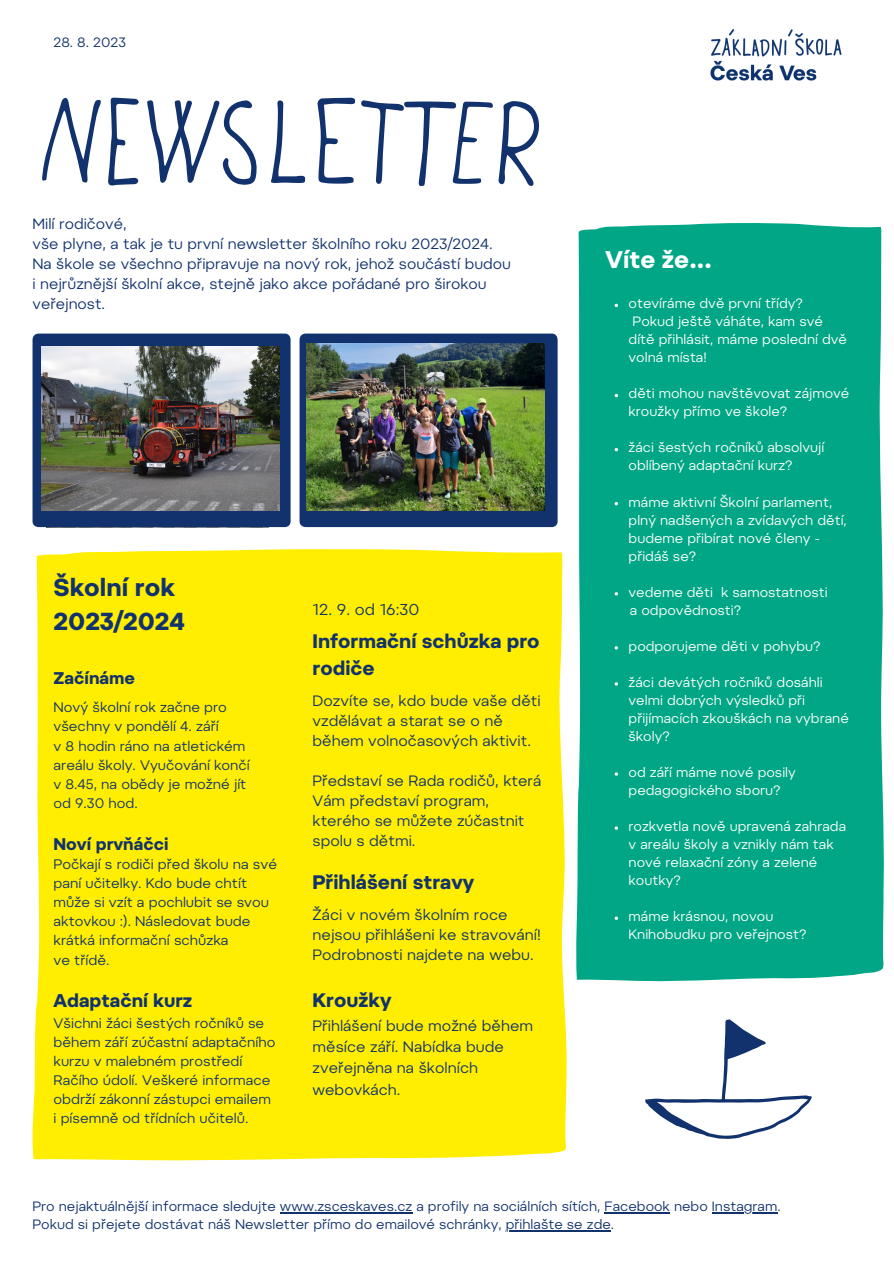
<style>
.page{position:relative;width:894px;height:1264px;background:#fff}
.page>*{position:absolute;margin:0;border:0;box-sizing:border-box;transform-origin:0 0}
.t1{font:700 24.6px/33.8px "Pepi";color:#12326e}
.t2{font:700 24px "Pepi";color:#fff}
.t3{font:700 19.5px/26.7px "Pepi";color:#12326e}
.t4{font:700 18.45px "Pepi";color:#12326e}
.t5{font:700 16.95px "Pepi";color:#12326e}
.t6{font:700 16.8px "Pepi";color:#12326e}
.t7{font:15.75px "Pepi";color:#12326e}
.t8{font:15px/20px "Pepi";color:#12326e}
.t9{font:14.85px/20.1px "Pepi";color:#12326e}
.t10{font:13.8px/19.2px "Pepi";color:#12326e}
.t11{font:13.5px/18px "Pepi";color:#fff}
.t12{font:13.5px "Pepi";color:#12326e}
</style>
<div class="page">
<img style="left:710px;top:29px;width:132px;height:52px">
<svg style="left:147px;top:100px;width:110px;height:85px"></svg>
<svg style="left:42px;top:98px;width:59px;height:85px"></svg>
<svg style="left:108px;top:97px;width:31px;height:89px"></svg>
<svg style="left:361px;top:100px;width:179px;height:86px"></svg>
<svg style="left:317px;top:98px;width:38px;height:86px"></svg>
<svg style="left:270px;top:100px;width:36px;height:83px"></svg>
<div style="left:576px;top:223px;width:307px;height:758px;background:#00a685"></div>
<div style="left:33px;top:549px;width:533px;height:611px;background:#fe0"></div>
<svg style="left:299px;top:333px;width:258px;height:194px;background:#1e3d73"></svg>
<div style="left:33px;top:333px;width:257px;height:194px;background:#12326e"></div>
<img style="left:306px;top:344px;width:238px;height:166px">
<svg style="left:645px;top:1019px;width:166px;height:119px"></svg>
<img style="left:41px;top:346px;width:239px;height:164px">
<hr style="left:280px;top:1212px;width:132px;height:1px;background:#12326e">
<hr style="left:604px;top:1212px;width:65px;height:1px;background:#12326e">
<hr style="left:711px;top:1212px;width:66px;height:1px;background:#12326e">
<hr style="left:505px;top:1230px;width:105px;height:1px;background:#12326e">
<svg style="left:614px;top:304px;width:4px;height:3px"></svg>
<svg style="left:614px;top:394px;width:4px;height:3px"></svg>
<svg style="left:614px;top:448px;width:4px;height:3px"></svg>
<svg style="left:614px;top:502px;width:4px;height:3px"></svg>
<svg style="left:614px;top:592px;width:4px;height:3px"></svg>
<svg style="left:614px;top:646px;width:4px;height:3px"></svg>
<svg style="left:614px;top:682px;width:4px;height:3px"></svg>
<svg style="left:614px;top:772px;width:4px;height:3px"></svg>
<svg style="left:614px;top:826px;width:4px;height:3px"></svg>
<svg style="left:614px;top:916px;width:4px;height:3px"></svg>
<p class="t12" style="left:53px;top:37px;width:74px">28. 8. 2023</p>
<p class="t9" style="left:33px;top:215px;width:96px">Milí rodičové,</p>
<p class="t9" style="left:33px;top:236px;width:461px">vše plyne, a tak je tu první newsletter školního roku 2023/2024.</p>
<p class="t9" style="left:33px;top:256px;width:480px">Na škole se všechno připravuje na nový rok, jehož součástí budou</p>
<p class="t9" style="left:33px;top:276px;width:455px">i nejrůznější školní akce, stejně jako akce pořádané pro širokou veřejnost.</p>
<p class="t1" style="left:54px;top:573px;width:133px">Školní rok<br>2023/2024</p>
<p class="t5" style="left:54px;top:671px;width:83px">Začínáme</p>
<p class="t10" style="left:54px;top:699px;width:175px">Nový školní rok začne pro všechny v pondělí 4. září</p>
<p class="t10" style="left:54px;top:737px;width:198px">v 8 hodin ráno na atletickém areálu školy. Vyučování končí</p>
<p class="t10" style="left:54px;top:776px;width:194px">v 8.45, na obědy je možné jít</p>
<p class="t10" style="left:54px;top:795px;width:86px">od 9.30 hod.</p>
<p class="t6" style="left:54px;top:837px;width:116px">Noví prvňáčci</p>
<p class="t10" style="left:54px;top:856px;width:225px">Počkají s rodiči před školu na své paní učitelky. Kdo bude chtít může si vzít a pochlubit se svou aktovkou :). Následovat bude krátká informační schůzka</p>
<p class="t10" style="left:54px;top:951px;width:57px">ve třídě.</p>
<p class="t4" style="left:54px;top:993px;width:140px">Adaptační kurz</p>
<p class="t10" style="left:54px;top:1014px;width:223px">Všichni žáci šestých ročníků se během září zúčastní adaptačního kurzu v malebném prostředí<br>Račího údolí. Veškeré informace obdrží zákonní zástupci emailem</p>
<p class="t10" style="left:54px;top:1110px;width:196px">i písemně od třídních učitelů.</p>
<p class="t7" style="left:312px;top:603px;width:108px">12. 9. od 16:30</p>
<p class="t3" style="left:312px;top:630px;width:228px">Informační schůzka pro rodiče</p>
<p class="t8" style="left:312px;top:692px;width:229px">Dozvíte se, kdo bude vaše děti vzdělávat a starat se o ně během volnočasových aktivit.</p>
<p class="t8" style="left:312px;top:772px;width:230px">Představí se Rada rodičů, která<br>Vám představí program, kterého se můžete zúčastnit spolu s dětmi.</p>
<p class="t3" style="left:312px;top:870px;width:163px">Přihlášení stravy</p>
<p class="t8" style="left:312px;top:906px;width:230px">Žáci v novém školním roce nejsou přihlášeni ke stravování!<br>Podrobnosti najdete na webu.</p>
<p class="t3" style="left:312px;top:988px;width:80px">Kroužky</p>
<p class="t8" style="left:312px;top:1016px;width:222px;line-height:21.1px">Přihlášení bude možné během měsíce září. Nabídka bude zveřejněna na školních webovkách.</p>
<p class="t2" style="left:605px;top:250px;width:108px">Víte že...</p>
<p class="t11" style="left:628px;top:296px;width:220px">otevíráme dvě první třídy?<br>Pokud ještě váháte, kam své dítě přihlásit, máme poslední dvě volná místa!</p>
<p class="t11" style="left:628px;top:386px;width:222px">děti mohou navštěvovat zájmové kroužky přímo ve škole?</p>
<p class="t11" style="left:628px;top:440px;width:197px">žáci šestých ročníků absolvují oblíbený adaptační kurz?</p>
<p class="t11" style="left:628px;top:494px;width:220px">máme aktivní Školní parlament, plný nadšených a zvídavých dětí, budeme přibírat nové členy - přidáš se?</p>
<p class="t11" style="left:628px;top:584px;width:201px">vedeme děti k samostatnosti</p>
<p class="t11" style="left:629px;top:602px;width:113px">a odpovědnosti?</p>
<p class="t11" style="left:628px;top:638px;width:193px">podporujeme děti v pohybu?</p>
<p class="t11" style="left:628px;top:674px;width:222px">žáci devátých ročníků dosáhli velmi dobrých výsledků při přijímacích zkouškách na vybrané školy?</p>
<p class="t11" style="left:628px;top:764px;width:169px">od září máme nové posily pedagogického sboru?</p>
<p class="t11" style="left:628px;top:818px;width:219px">rozkvetla nově upravená zahrada v areálu školy a vznikly nám tak nové relaxační zóny a zelené koutky?</p>
<p class="t11" style="left:628px;top:908px;width:179px">máme krásnou, novou<br>Knihobudku pro veřejnost?</p>
<p class="t12" style="left:33px;top:1201px;width:749px">Pro nejaktuálnější informace sledujte www.zsceskaves.cz a profily na sociálních sítích, Facebook nebo Instagram.</p>
<p class="t12" style="left:33px;top:1219px;width:583px">Pokud si přejete dostávat náš Newsletter přímo do emailové schránky, přihlašte se zde.</p>
</div>
